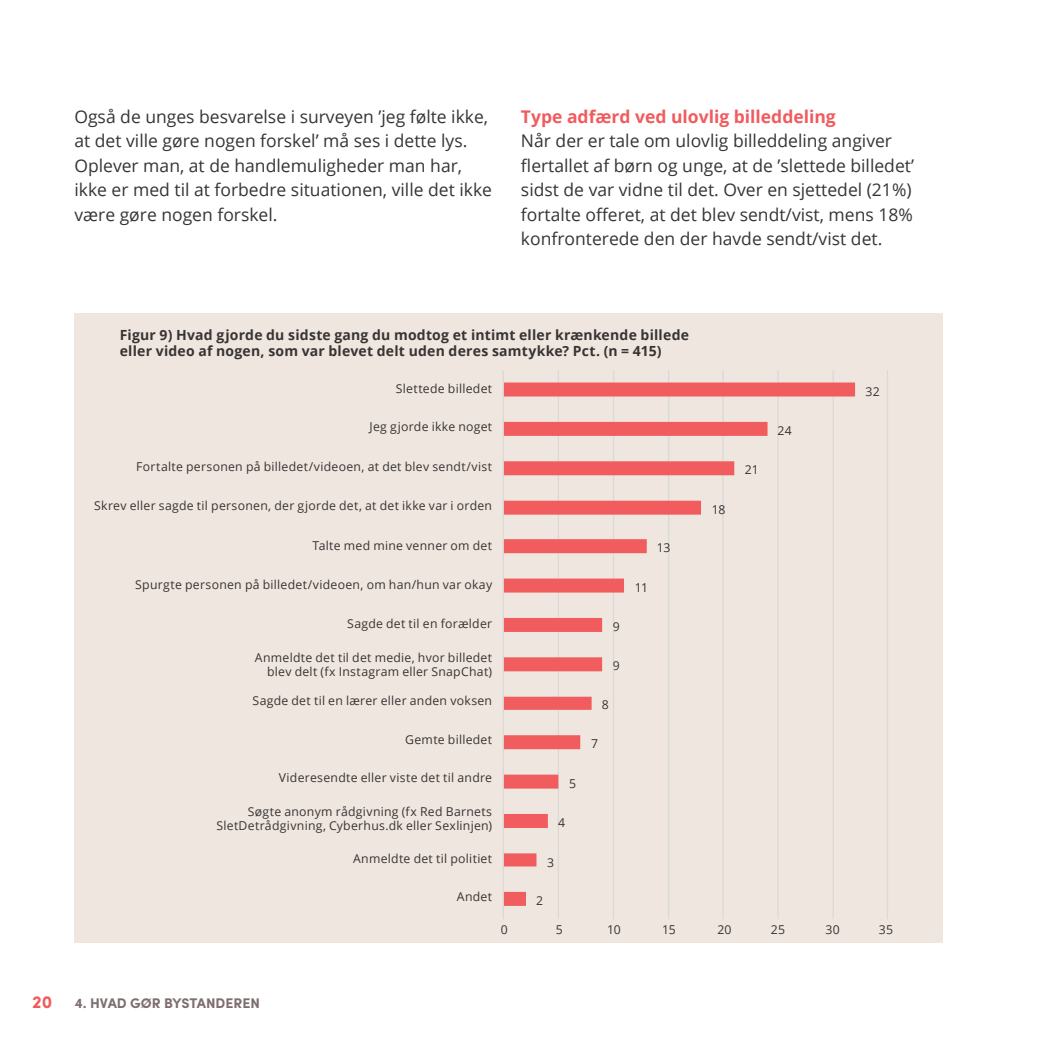
<style>
.page{position:relative;width:1042px;height:1042px;background:#fff}
.page>*{position:absolute;margin:0;border:0;box-sizing:border-box;transform-origin:0 0}
.brod{font:17.5px/24.5px "Open Sans";color:#383434}
.underrubrik_afsnit_2{font:700 17.5px "Open Sans";color:#f15b5d}
.t1{font:700 17.5px "Sofia Pro";color:#f15b5d}
.t2{font:700 14px/16.8px "Open Sans";letter-spacing:.015em;color:#383434}
.t3{font:700 14px "Sofia Pro";color:#7e6e6f}
.t4{font:12.25px/14px "Open Sans";letter-spacing:.02em;color:#383434;text-align:right}
</style>
<div class="page">
<div style="left:74px;top:313px;width:869px;height:629px;background:#efe7df"></div>
<hr style="left:558px;top:370px;width:1px;height:549px;background:#dad9d9">
<hr style="left:613px;top:370px;width:1px;height:549px;background:#dad9d9">
<hr style="left:668px;top:370px;width:1px;height:549px;background:#dad9d9">
<hr style="left:722px;top:370px;width:1px;height:549px;background:#dad9d9">
<hr style="left:777px;top:370px;width:2px;height:549px;background:#dad9d9">
<hr style="left:832px;top:370px;width:2px;height:549px;background:#dad9d9">
<hr style="left:887px;top:370px;width:1px;height:549px;background:#dad9d9">
<svg style="left:504px;top:382px;width:351px;height:524px"></svg>
<hr style="left:502px;top:370px;width:2px;height:549px;background:#dad9d9">
<p class="brod" style="left:74px;top:103px;width:419px">Også de unges besvarelse i surveyen ’jeg følte ikke, at det ville gøre nogen forskel’ må ses i dette lys.<br>Oplever man, at de handlemuligheder man har, ikke er med til at forbedre situationen, ville det ikke være gøre nogen forskel.</p>
<p class="underrubrik_afsnit_2" style="left:521px;top:104px;width:316px">Type adfærd ved ulovlig billeddeling</p>
<p class="brod" style="left:521px;top:128px;width:394px">Når der er tale om ulovlig billeddeling angiver flertallet af børn og unge, at de ’slettede billedet’ sidst de var vidne til det. Over en sjettedel (21%) fortalte offeret, at det blev sendt/vist, mens 18% konfronterede den der havde sendt/vist det.</p>
<p class="t2" style="left:120px;top:326px;width:571px">Figur 9) Hvad gjorde du sidste gang du modtog et intimt eller krænkende billede eller video af nogen, som var blevet delt uden deres samtykke? Pct. (n = 415)</p>
<p class="t4" style="left:396px;top:381px;width:98px">Slettede billedet</p>
<p class="t4" style="left:369px;top:420px;width:124px">Jeg gjorde ikke noget</p>
<p class="t4" style="left:136px;top:459px;width:358px">Fortalte personen på billedet/videoen, at det blev sendt/vist</p>
<p class="t4" style="left:94px;top:498px;width:399px">Skrev eller sagde til personen, der gjorde det, at det ikke var i orden</p>
<p class="t4" style="left:313px;top:538px;width:181px">Talte med mine venner om det</p>
<p class="t4" style="left:135px;top:577px;width:358px">Spurgte personen på billedet/videoen, om han/hun var okay</p>
<p class="t4" style="left:347px;top:616px;width:146px">Sagde det til en forælder</p>
<p class="t4" style="left:255px;top:650px;width:239px">Anmeldte det til det medie, hvor billedet blev delt (fx Instagram eller SnapChat)</p>
<p class="t4" style="left:253px;top:693px;width:241px">Sagde det til en lærer eller anden voksen</p>
<p class="t4" style="left:405px;top:732px;width:88px">Gemte billedet</p>
<p class="t4" style="left:279px;top:770px;width:215px">Videresendte eller viste det til andre</p>
<p class="t4" style="left:216px;top:804px;width:277px">Søgte anonym rådgivning (fx Red Barnets<br>SletDetrådgivning, Cyberhus.dk eller Sexlinjen)</p>
<p class="t4" style="left:353px;top:851px;width:141px">Anmeldte det til politiet</p>
<p class="t4" style="left:457px;top:889px;width:37px">Andet</p>
<p class="t4" style="left:569px;top:776px;width:9px">5</p>
<p class="t4" style="left:558px;top:815px;width:9px">4</p>
<p class="t4" style="left:547px;top:855px;width:9px">3</p>
<p class="t4" style="left:536px;top:893px;width:9px">2</p>
<p class="t4" style="left:613px;top:619px;width:9px">9</p>
<p class="t4" style="left:613px;top:659px;width:9px">9</p>
<p class="t4" style="left:602px;top:697px;width:9px">8</p>
<p class="t4" style="left:591px;top:736px;width:9px">7</p>
<p class="t4" style="left:635px;top:580px;width:15px">11</p>
<p class="t4" style="left:657px;top:540px;width:15px">13</p>
<p class="t4" style="left:712px;top:502px;width:15px">18</p>
<p class="t4" style="left:745px;top:463px;width:16px">21</p>
<p class="t4" style="left:777px;top:423px;width:16px">24</p>
<p class="t4" style="left:865px;top:384px;width:16px">32</p>
<h1 class="t1" style="left:32px;top:988px;width:22px">20</h1>
<p class="t3" style="left:74px;top:992px;width:187px">4. HVAD GØR BYSTANDEREN</p>
<p class="t4" style="left:501px;top:922px;width:9px">0</p>
<p class="t4" style="left:556px;top:922px;width:9px">5</p>
<p class="t4" style="left:607px;top:922px;width:15px">10</p>
<p class="t4" style="left:662px;top:922px;width:15px">15</p>
<p class="t4" style="left:717px;top:922px;width:16px">20</p>
<p class="t4" style="left:771px;top:922px;width:16px">25</p>
<p class="t4" style="left:825px;top:922px;width:16px">30</p>
<p class="t4" style="left:879px;top:922px;width:16px">35</p>
</div>
